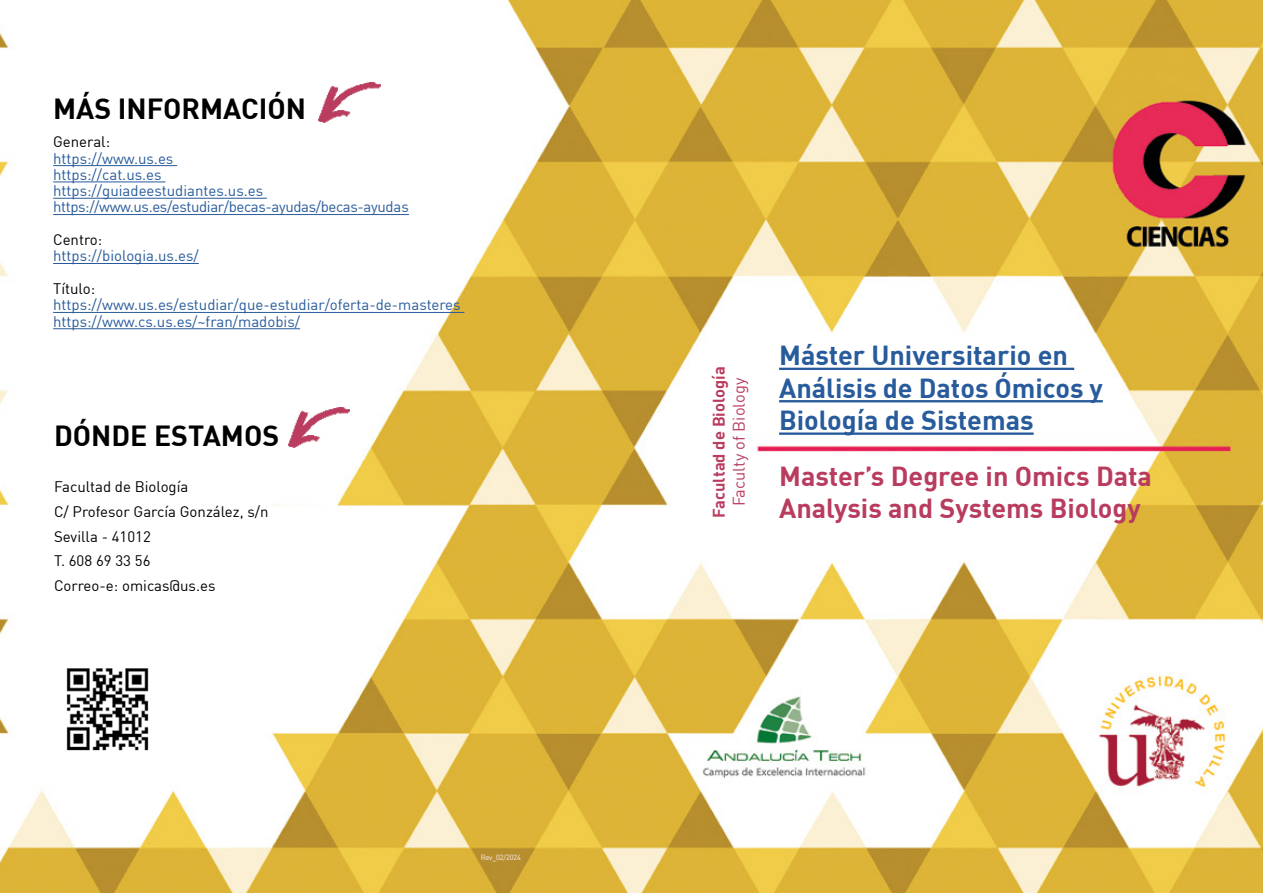
<style>
.page{position:relative;width:1263px;height:893px;background:#fff}
.page>*{position:absolute;margin:0;border:0;box-sizing:border-box;transform-origin:0 0}
.t1{font:700 28.5px "DIN";color:#000}
.t2{font:700 27px/32.4px "DIN";color:#275b9b}
.t3{font:700 27px/32.4px "DIN";color:#b93c5f}
.t4{font:700 16.5px "DIN";color:#b93c5f}
.t5{font:16.5px "DIN";color:#b93c5f}
.t6{font:15px/16.4px "DIN";color:#275b9b}
.t7{font:15px/24.8px "DIN";color:#000}
.t8{font:7.5px "DIN";letter-spacing:-.02em;color:#ffedf0}
</style>
<div class="page">
<img style="left:0;top:0;width:1263px;height:893px">
<img style="left:319px;top:82px;width:61px;height:40px">
<img style="left:288px;top:407px;width:61px;height:41px">
<hr style="left:779px;top:368px;width:295px;height:2px;background:#275b9b">
<hr style="left:779px;top:400px;width:324px;height:2px;background:#275b9b">
<hr style="left:779px;top:432px;width:255px;height:3px;background:#275b9b">
<img style="left:54px;top:656px;width:107px;height:106px">
<hr style="left:53px;top:165px;width:124px;height:1px;background:#275b9b">
<hr style="left:53px;top:182px;width:112px;height:1px;background:#275b9b">
<hr style="left:53px;top:198px;width:214px;height:1px;background:#275b9b">
<hr style="left:53px;top:214px;width:356px;height:1px;background:#275b9b">
<hr style="left:53px;top:263px;width:146px;height:1px;background:#275b9b">
<hr style="left:53px;top:312px;width:411px;height:1px;background:#275b9b">
<hr style="left:53px;top:328px;width:247px;height:1px;background:#275b9b">
<h1 class="t1" style="left:53px;top:90px;width:254px">MÁS INFORMACIÓN</h1>
<p class="t7" style="left:53px;top:129px;width:59px">General:</p>
<p class="t6" style="left:53px;top:150px;width:357px">https://www.us.es<br>https://cat.us.es<br>https://guiadeestudiantes.us.es https://www.us.es/estudiar/becas-ayudas/becas-ayudas</p>
<p class="t7" style="left:53px;top:227px;width:51px">Centro:</p>
<p class="t6" style="left:53px;top:247px;width:147px">https://biologia.us.es/</p>
<p class="t7" style="left:53px;top:276px;width:43px">Título:</p>
<p class="t6" style="left:53px;top:296px;width:409px">https://www.us.es/estudiar/que-estudiar/oferta-de-masteres https://www.cs.us.es/~fran/madobis/</p>
<h1 class="t1" style="left:54px;top:417px;width:227px">DÓNDE ESTAMOS</h1>
<p class="t7" style="left:54px;top:474px;width:216px">Facultad de Biología<br>C/ Profesor García González, s/n<br>Sevilla - 41012<br>T. 608 69 33 56<br>Correo-e: omicas@us.es</p>
<p class="t8" style="left:481px;top:852px;width:42px">Rev_02/2024</p>
<p class="t4" style="left:708px;top:518px;width:153px;rotate:-90deg">Facultad de Biología</p>
<p class="t5" style="left:728px;top:506px;width:130px;rotate:-90deg">Faculty of Biology</p>
<h2 class="t2" style="left:779px;top:338px;width:325px">Máster Universitario en<br>Análisis de Datos Ómicos y<br>Biología de Sistemas</h2>
<h2 class="t3" style="left:779px;top:459px;width:374px">Master’s Degree in Omics Data<br>Analysis and Systems Biology</h2>
</div>
